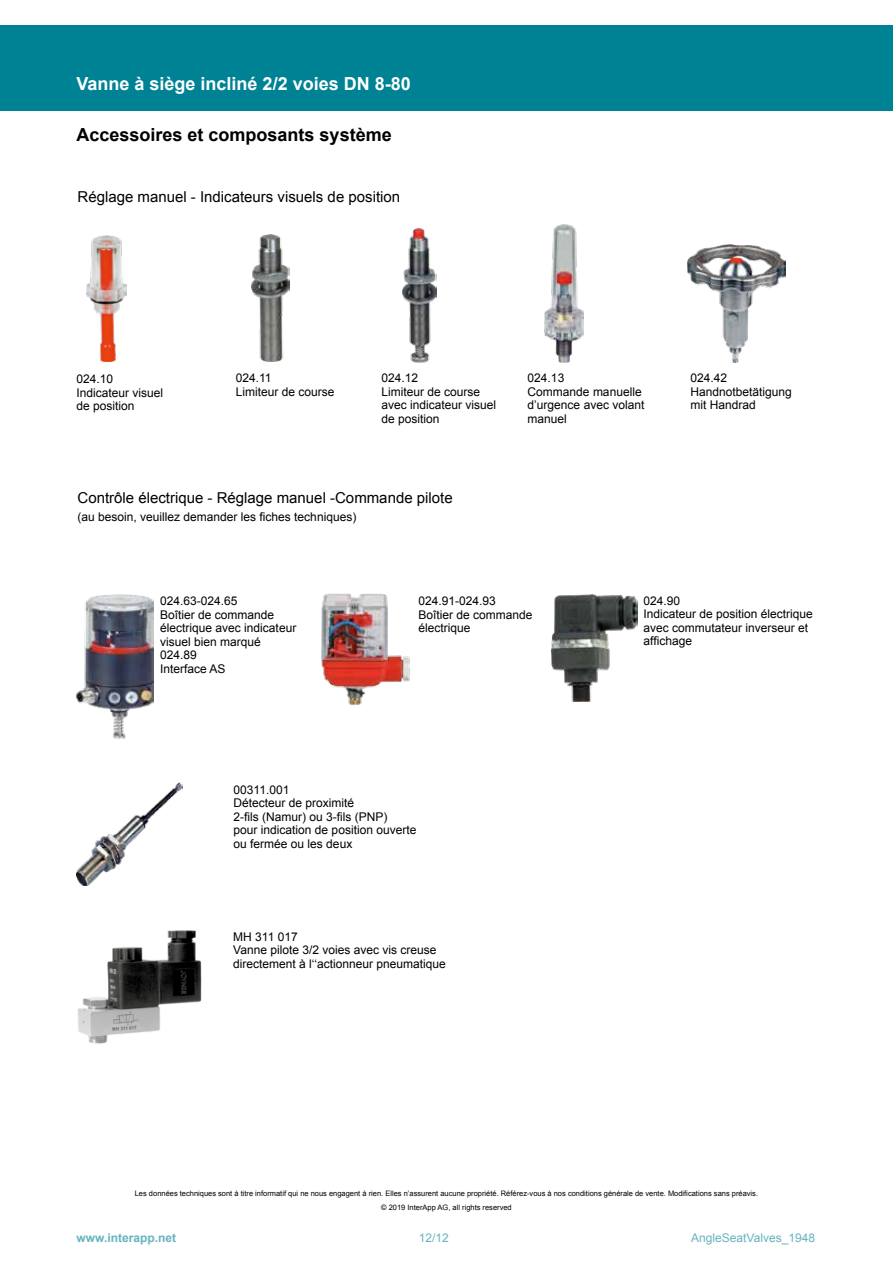
<style>
.page{position:relative;width:893px;height:1263px;background:#fff}
.page>*{position:absolute;margin:0;border:0;box-sizing:border-box;transform-origin:0 0}
.t1{font:700 18px "Arial";color:#fff}
.t2{font:700 18px "Arial";color:#000}
.t3{font:15px "Arial";color:#000}
.t4{font:12px/13.5px "Arial";color:#000}
.t5{font:12px "Arial";color:#66b4bf}
.t6{font:700 12px "Arial";color:#66b4bf}
.t7{font:7.5px "Arial";color:#000}
</style>
<div class="page">
<div style="left:0;top:26px;width:893px;height:85px;background:#008295"></div>
<img style="left:321px;top:593px;width:89px;height:113px">
<img style="left:87px;top:235px;width:39px;height:127px">
<img style="left:252px;top:234px;width:37px;height:128px">
<img style="left:402px;top:228px;width:34px;height:135px">
<img style="left:544px;top:224px;width:40px;height:139px">
<img style="left:688px;top:245px;width:97px;height:118px">
<img style="left:551px;top:594px;width:86px;height:107px">
<img style="left:77px;top:594px;width:76px;height:145px">
<img style="left:77px;top:783px;width:106px;height:102px">
<img style="left:77px;top:930px;width:125px;height:114px">
<h1 class="t1" style="left:77px;top:71px;width:336px">Vanne à siège incliné 2/2 voies DN 8-80</h1>
<h1 class="t2" style="left:77px;top:123px;width:317px">Accessoires et composants système</h1>
<p class="t3" style="left:78px;top:187px;width:324px">Réglage manuel - Indicateurs visuels de position</p>
<p class="t4" style="left:77px;top:372px;width:88px">024.10<br>Indicateur visuel de position</p>
<p class="t4" style="left:236px;top:371px;width:100px">024.11<br>Limiteur de course</p>
<p class="t4" style="left:381px;top:371px;width:116px">024.12<br>Limiteur de course avec indicateur visuel de position</p>
<p class="t4" style="left:528px;top:371px;width:118px">024.13<br>Commande manuelle d’urgence avec volant manuel</p>
<p class="t3" style="left:78px;top:488px;width:377px">Contrôle électrique - Réglage manuel -Commande pilote</p>
<p class="t4" style="left:78px;top:510px;width:280px">(au besoin, veuillez demander les fiches techniques)</p>
<p class="t4" style="left:690px;top:371px;width:103px">024.42<br>Handnotbetätigung mit Handrad</p>
<p class="t4" style="left:160px;top:594px;width:138px">024.63-024.65<br>Boîtier de commande électrique avec indicateur visuel bien marqué<br>024.89<br>Interface AS</p>
<p class="t4" style="left:418px;top:594px;width:116px">024.91-024.93<br>Boîtier de commande électrique</p>
<p class="t4" style="left:234px;top:783px;width:184px">00311.001<br>Détecteur de proximité<br>2-fils (Namur) ou 3-fils (PNP)<br>pour indication de position ouverte ou fermée ou les deux</p>
<p class="t4" style="left:233px;top:930px;width:214px">MH 311 017<br>Vanne pilote 3/2 voies avec vis creuse directement à l‘‘actionneur pneumatique</p>
<p class="t4" style="left:643px;top:594px;width:171px">024.90<br>Indicateur de position électrique avec commutateur inverseur et affichage</p>
<p class="t7" style="left:135px;top:1188px;width:625px">Les données techniques sont à titre informatif qui ne nous engagent à rien. Elles n’assurent aucune propriété. Référez-vous à nos conditions générale de vente. Modifications sans préavis.</p>
<p class="t7" style="left:381px;top:1202px;width:132px">© 2019 InterApp AG, all rights reserved</p>
<p class="t6" style="left:77px;top:1230px;width:101px">www.interapp.net</p>
<p class="t5" style="left:419px;top:1230px;width:32px">12/12</p>
<p class="t5" style="left:691px;top:1230px;width:125px">AngleSeatValves_1948</p>
</div>
